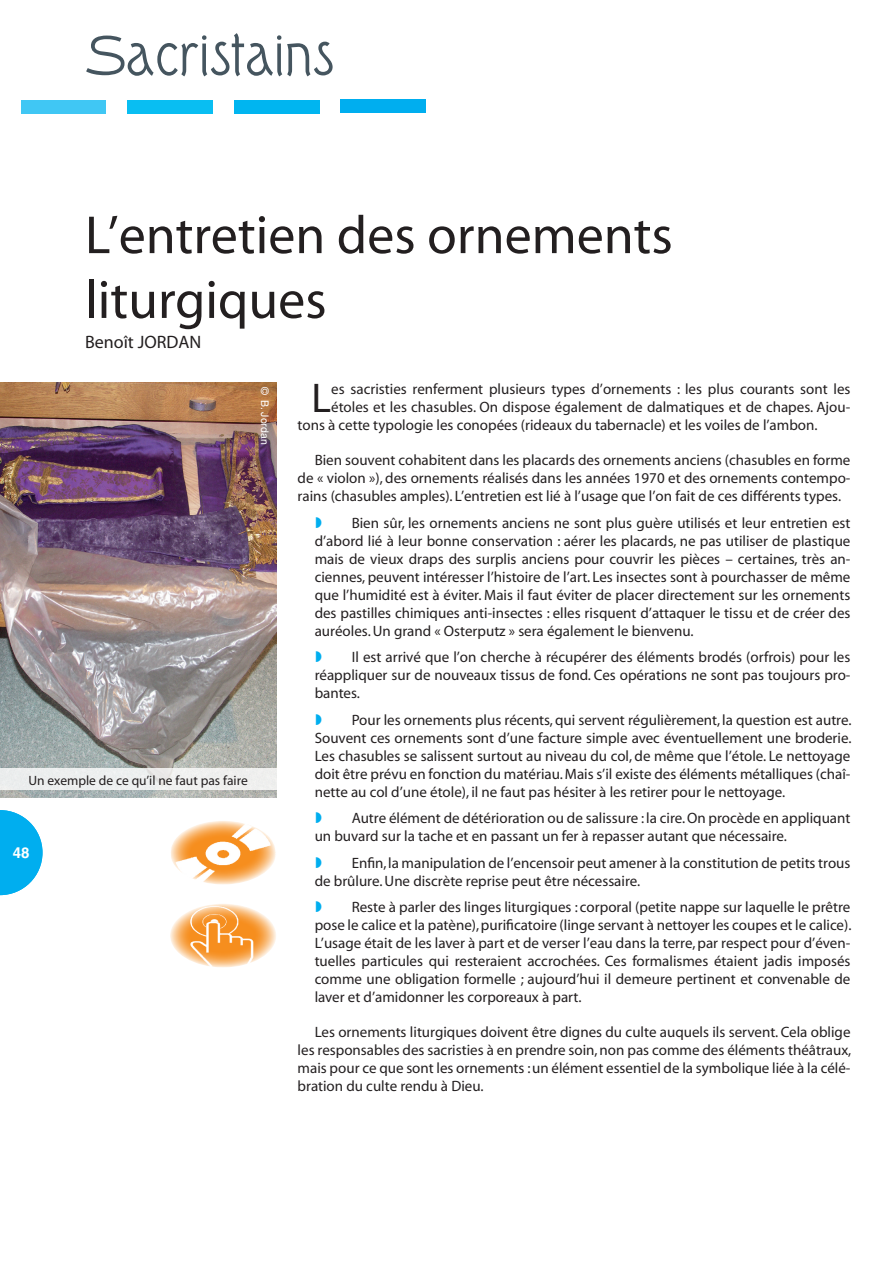
<style>
.page{position:relative;width:893px;height:1263px;background:#fff}
.page>*{position:absolute;margin:0;border:0;box-sizing:border-box;transform-origin:0 0}
.t1{font:54px "Myriad";color:#231f20}
.t2{font:54px "Tork";color:#45555f}
.Article___avec_lettr{font:41.7px "Myriad";color:#231f20}
.t3{font:18px "Myriad";color:#231f20}
.Article___sans_lettr{font:15px/18px "Myriad";color:#231f20;text-align:justify}
.Article___avec_lettr-2{font:15px "Myriad";color:#231f20}
.t4{font:700 15px "Helvetica";color:#fff}
.Légende_sous_l_image{font:13.5px "Myriad";color:#231f20}
.Copyright_photo{font:10.5px "Helvetica";color:#fff}
</style>
<div class="page">
<svg style="left:0;top:810px;width:43px;height:85px"></svg>
<div style="left:128px;top:100px;width:85px;height:13px;background:#09bef2"></div>
<div style="left:234px;top:100px;width:85px;height:13px;background:#00b5f0"></div>
<div style="left:341px;top:100px;width:85px;height:13px;background:#00aeef"></div>
<div style="left:21px;top:100px;width:85px;height:13px;background:#40c7f4"></div>
<img style="left:0;top:382px;width:276px;height:416px">
<div style="left:0;top:768px;width:276px;height:22px;background:#eeefef"></div>
<img style="left:171px;top:821px;width:105px;height:63px">
<img style="left:170px;top:904px;width:106px;height:63px">
<p class="t2" style="left:85px;top:30px;width:250px">Sacristains</p>
<p class="t1" style="left:85px;top:208px;width:589px">L’entretien des ornements</p>
<p class="t1" style="left:85px;top:273px;width:243px">liturgiques</p>
<p class="t3" style="left:85px;top:333px;width:118px">Benoît JORDAN</p>
<p class="Copyright_photo" style="left:271px;top:387px;width:59px;rotate:90deg">© B. Jordan</p>
<p class="Légende_sous_l_image" style="left:28px;top:773px;width:221px">Un exemple de ce qu’il ne faut pas faire</p>
<p class="t4" style="left:13px;top:844px;width:18px">48</p>
<p class="Article___avec_lettr" style="left:312px;top:377px;width:21px">L</p>
<p class="Article___avec_lettr-2" style="left:331px;top:381px;width:521px">es sacristies renferment plusieurs types d’ornements : les plus courants sont les</p>
<p class="Article___avec_lettr-2" style="left:331px;top:399px;width:521px">étoles et les chasubles. On dispose également de dalmatiques et de chapes. Ajou-</p>
<p class="Article___avec_lettr-2" style="left:298px;top:417px;width:521px">tons à cette typologie les conopées (rideaux du tabernacle) et les voiles de l’ambon.</p>
<p class="Article___sans_lettr" style="left:298px;top:452px;width:554px;text-indent:17px">Bien souvent cohabitent dans les placards des ornements anciens (chasubles en forme de « violon »), des ornements réalisés dans les années 1970 et des ornements contempo&shy;rains (chasubles amples). L’entretien est lié à l’usage que l’on fait de ces différents types.</p>
<p class="Article___sans_lettr" style="left:315px;top:514px;width:537px;text-indent:37px">Bien sûr, les ornements anciens ne sont plus guère utilisés et leur entretien est d’abord lié à leur bonne conservation : aérer les placards, ne pas utiliser de plastique mais de vieux draps des surplis anciens pour couvrir les pièces – certaines, très an&shy;ciennes, peuvent intéresser l’histoire de l’art. Les insectes sont à pourchasser de même que l’humidité est à éviter. Mais il faut éviter de placer directement sur les ornements des pastilles chimiques anti-insectes : elles risquent d’attaquer le tissu et de créer des auréoles. Un grand « Osterputz » sera également le bienvenu.</p>
<p class="Article___sans_lettr" style="left:315px;top:649px;width:537px;text-indent:37px">Il est arrivé que l’on cherche à récupérer des éléments brodés (orfrois) pour les réappliquer sur de nouveaux tissus de fond. Ces opérations ne sont pas toujours pro&shy;bantes.</p>
<p class="Article___sans_lettr" style="left:315px;top:711px;width:538px;text-indent:37px">Pour les ornements plus récents, qui servent régulièrement, la question est autre.<br>Souvent ces ornements sont d’une facture simple avec éventuellement une broderie.<br>Les chasubles se salissent surtout au niveau du col, de même que l’étole. Le nettoyage doit être prévu en fonction du matériau. Mais s’il existe des éléments métalliques (chaî&shy;nette au col d’une étole), il ne faut pas hésiter à les retirer pour le nettoyage.</p>
<p class="Article___sans_lettr" style="left:315px;top:810px;width:537px;text-indent:37px">Autre élément de détérioration ou de salissure : la cire. On procède en appliquant un buvard sur la tache et en passant un fer à repasser autant que nécessaire.</p>
<p class="Article___sans_lettr" style="left:315px;top:854px;width:537px;text-indent:37px">Enfin, la manipulation de l’encensoir peut amener à la constitution de petits trous de brûlure. Une discrète reprise peut être nécessaire.</p>
<p class="Article___sans_lettr" style="left:315px;top:899px;width:538px;text-indent:37px">Reste à parler des linges liturgiques : corporal (petite nappe sur laquelle le prêtre pose le calice et la patène), purificatoire (linge servant à nettoyer les coupes et le calice).<br>L’usage était de les laver à part et de verser l’eau dans la terre, par respect pour d’éven&shy;tuelles particules qui resteraient accrochées. Ces formalismes étaient jadis imposés comme une obligation formelle ; aujourd’hui il demeure pertinent et convenable de laver et d’amidonner les corporeaux à part.</p>
<p class="Article___sans_lettr" style="left:298px;top:1024px;width:555px;text-indent:17px">Les ornements liturgiques doivent être dignes du culte auquels ils servent. Cela oblige les responsables des sacristies à en prendre soin, non pas comme des éléments théâtraux, mais pour ce que sont les ornements : un élément essentiel de la symbolique liée à la célé&shy;bration du culte rendu à Dieu.</p>
</div>
